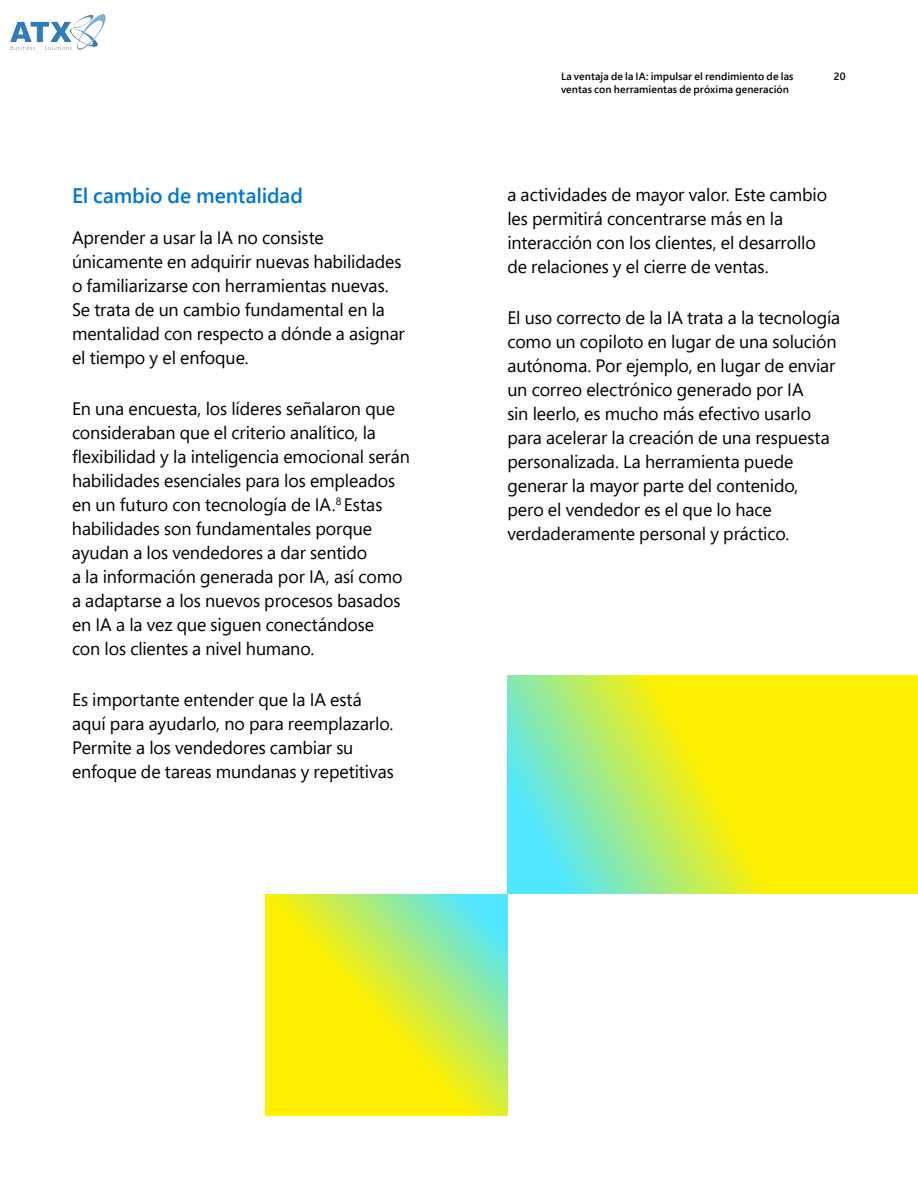
<style>
.page{position:relative;width:918px;height:1188px;background:#fff}
.page>*{position:absolute;margin:0;border:0;box-sizing:border-box;transform-origin:0 0}
.SH1{font:600 21px "Segoe Pro";letter-spacing:-.005em;color:#0078d4}
.Body_copy{font:18px/24px "Segoe Pro";letter-spacing:-.005em;color:#000}
.t1{font:600 10.5px/13.5px "Segoe Pro";letter-spacing:.01em;color:#000}
</style>
<div class="page">
<svg style="left:507px;top:675px;width:411px;height:219px;background:#d1ed41"></svg>
<svg style="left:266px;top:894px;width:241px;height:222px;background:#d4ed3d"></svg>
<img style="left:10px;top:14px;width:95px;height:35px">
<p class="SH1" style="left:72px;top:181px;width:233px">El cambio de mentalidad</p>
<p class="Body_copy" style="left:72px;top:225px;width:334px">Aprender a usar la IA no consiste únicamente en adquirir nuevas habilidades o familiarizarse con herramientas nuevas.<br>Se trata de un cambio fundamental en la mentalidad con respecto a dónde a asignar el tiempo y el enfoque.</p>
<p class="Body_copy" style="left:72px;top:396px;width:339px">En una encuesta, los líderes señalaron que consideraban que el criterio analítico, la flexibilidad y la inteligencia emocional serán habilidades esenciales para los empleados en un futuro con tecnología de IA.<sup>8</sup> Estas habilidades son fundamentales porque ayudan a los vendedores a dar sentido<br>a la información generada por IA, así como a adaptarse a los nuevos procesos basados en IA a la vez que siguen conectándose<br>con los clientes a nivel humano.</p>
<p class="Body_copy" style="left:72px;top:687px;width:323px">Es importante entender que la IA está aquí para ayudarlo, no para reemplazarlo.<br>Permite a los vendedores cambiar su enfoque de tareas mundanas y repetitivas</p>
<p class="t1" style="left:561px;top:69px;width:234px">La ventaja de la IA: impulsar el rendimiento de las ventas con herramientas de próxima generación</p>
<p class="t1" style="left:834px;top:69px;width:13px">20</p>
<p class="Body_copy" style="left:507px;top:182px;width:321px">a actividades de mayor valor. Este cambio les permitirá concentrarse más en la interacción con los clientes, el desarrollo de relaciones y el cierre de ventas.</p>
<p class="Body_copy" style="left:507px;top:305px;width:334px">El uso correcto de la IA trata a la tecnología como un copiloto en lugar de una solución autónoma. Por ejemplo, en lugar de enviar un correo electrónico generado por IA<br>sin leerlo, es mucho más efectivo usarlo para acelerar la creación de una respuesta personalizada. La herramienta puede generar la mayor parte del contenido,<br>pero el vendedor es el que lo hace verdaderamente personal y práctico.</p>
</div>
